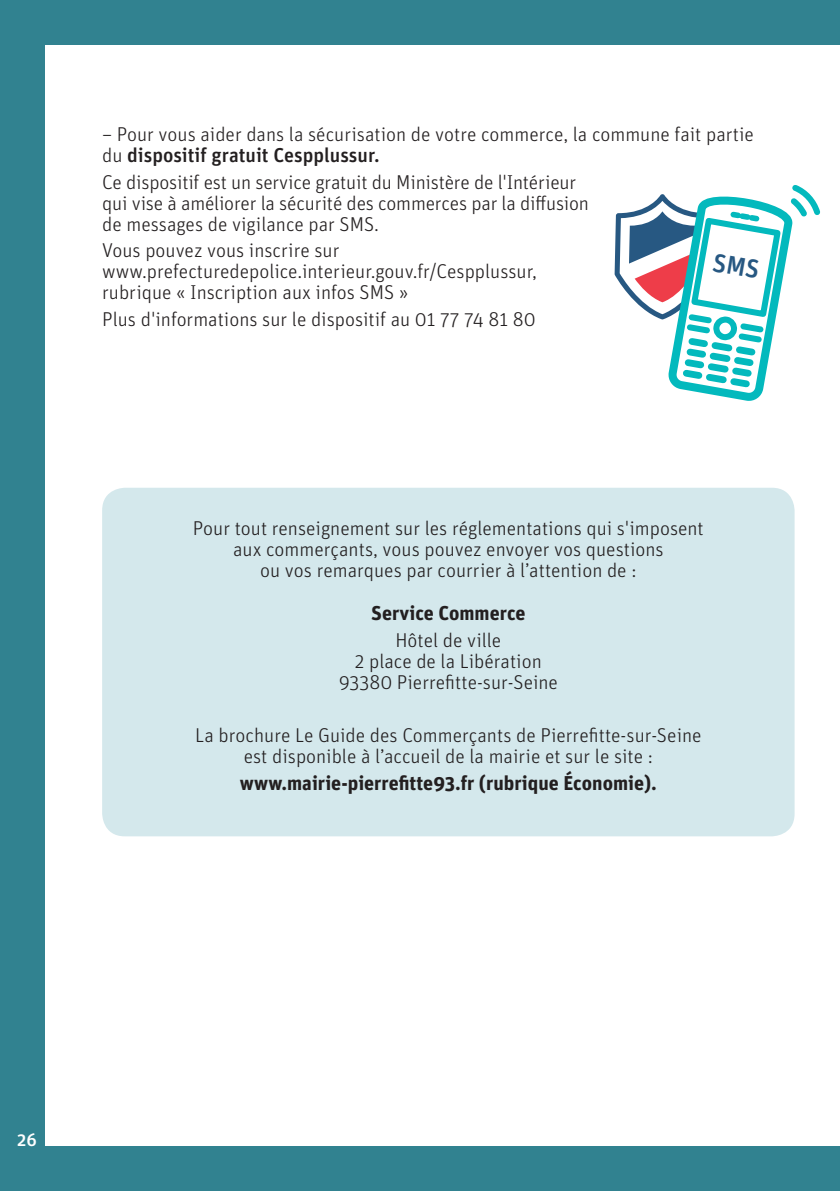
<style>
.page{position:relative;width:840px;height:1191px;background:#fff}
.page>*{position:absolute;margin:0;border:0;box-sizing:border-box;transform-origin:0 0}
.t1{font:300 20px/21px "Unit";color:#231f20}
.t2{font:700 20px "Unit";color:#231f20}
.t3{font:500 18px "Unit";color:#fff}
.s1{font-weight:500}
</style>
<div class="page">
<div style="left:0;top:0;width:839px;height:1191px;background:#318290"></div>
<div style="left:45px;top:45px;width:794px;height:1100px;background:#fff"></div>
<hr style="left:839px;top:0;width:1px;height:1191px;background:#318290">
<hr style="left:839px;top:45px;width:1px;height:1100px;background:#fff">
<div style="left:102px;top:488px;width:692px;height:348px;background:#d4e8ec;border-radius:23px"></div>
<svg style="left:614px;top:185px;width:206px;height:216px"></svg>
<p class="t1" style="left:102px;top:123px;width:652px">– Pour vous aider dans la sécurisation de votre commerce, la commune fait partie du <span class="s1">dispositif gratuit Cespplussur.</span></p>
<p class="t1" style="left:102px;top:171px;width:488px">Ce dispositif est un service gratuit du Ministère de l'Intérieur qui vise à améliorer la sécurité des commerces par la diffusion de messages de vigilance par SMS.</p>
<p class="t1" style="left:102px;top:239px;width:436px">Vous pouvez vous inscrire sur www.prefecturedepolice.interieur.gouv.fr/Cespplussur, rubrique « Inscription aux infos SMS »</p>
<p class="t1" style="left:102px;top:308px;width:435px">Plus d'informations sur le dispositif au 01 77 74 81 80</p>
<p class="t1" style="left:193px;top:517px;width:512px;text-align:center">Pour tout renseignement sur les réglementations qui s'imposent aux commerçants, vous pouvez envoyer vos questions<br>ou vos remarques par courrier à l’attention de :</p>
<p class="t2" style="left:371px;top:601px;width:156px">Service Commerce</p>
<p class="t1" style="left:338px;top:629px;width:221px;text-align:center">Hôtel de ville<br>2 place de la Libération<br>93380 Pierrefitte-sur-Seine</p>
<p class="t1" style="left:195px;top:724px;width:507px;text-align:center">La brochure Le Guide des Commerçants de Pierrefitte-sur-Seine est disponible à l’accueil de la mairie et sur le site :</p>
<p class="t2" style="left:240px;top:770px;width:418px">www.mairie-pierrefitte93.fr (rubrique Économie).</p>
<p class="t3" style="left:17px;top:1128px;width:21px">26</p>
</div>
